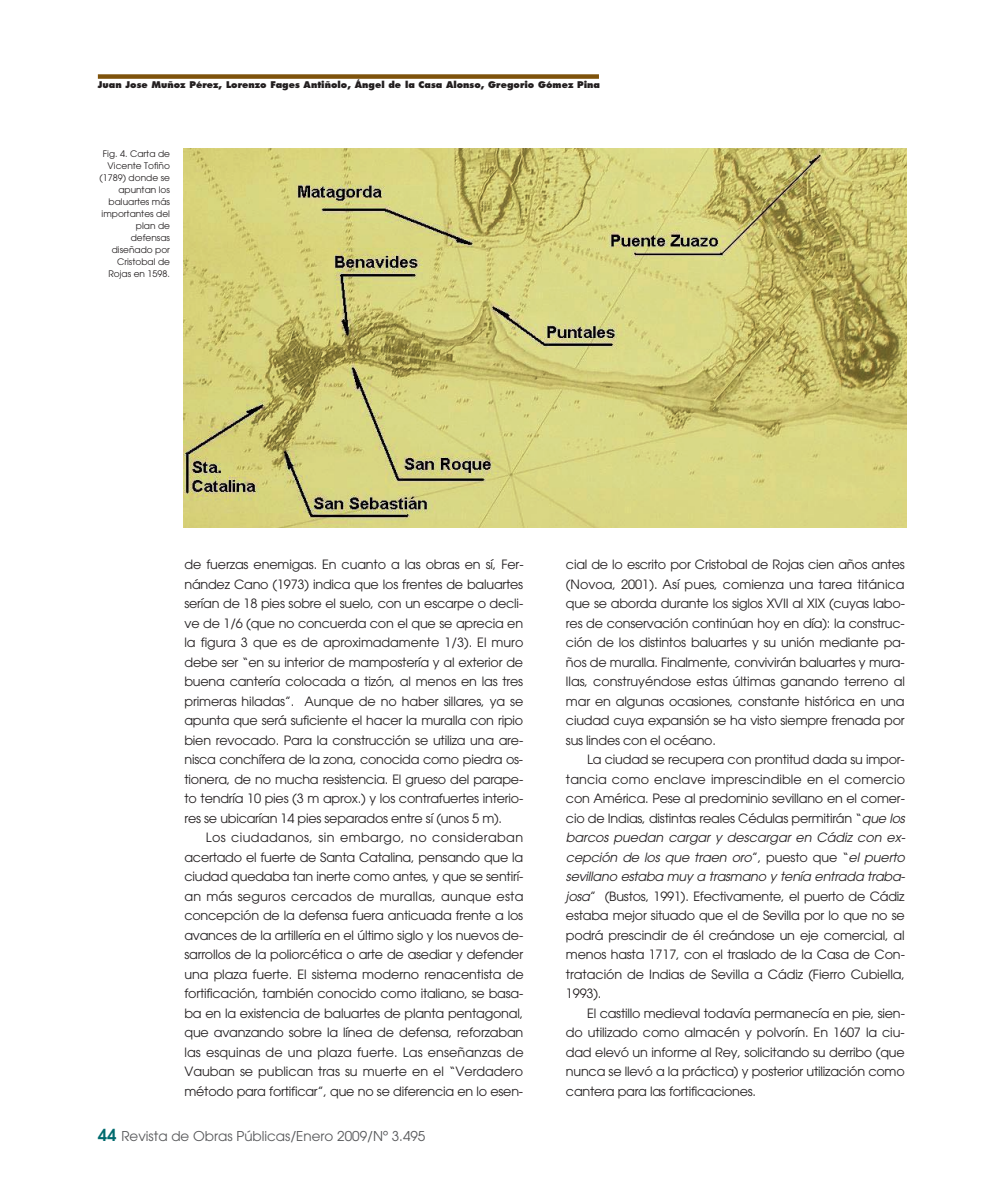
<style>
.page{position:relative;width:983px;height:1195px;background:#fff}
.page>*{position:absolute;margin:0;border:0;box-sizing:border-box;transform-origin:0 0}
.t1{font:13.5px "Avant Garde";color:#57585a}
.t2{font:12.75px/19.5px "Avant Garde";letter-spacing:-.015em;color:#231f20;text-align:justify}
.t3{font:9px/12px "Avant Garde";color:#231f20;text-align:right}
.t4{font:800 9px "Futura";color:#231f20}
.s1{font-weight:600;font-size:16.5px;color:#006b6e}
.s2{font-style:italic}
</style>
<div class="page">
<div style="left:98px;top:74px;width:500px;height:5px;background:#7e520b"></div>
<img style="left:183px;top:149px;width:723px;height:378px">
<p class="t4" style="left:98px;top:81px;width:503px">Juan Jose Muñoz Pérez, Lorenzo Fages Antiñolo, Ángel de la Casa Alonso, Gregorio Gómez Pina</p>
<p class="t3" style="left:99px;top:149px;width:72px">Fig. 4. Carta de<br>Vicente Tofiño (1789) donde se apuntan los baluartes más importantes del plan de defensas diseñado por<br>Cristobal de<br>Rojas en 1598.</p>
<p class="t2" style="left:184px;top:556px;width:340px">de fuerzas enemigas. En cuanto a las obras en sí, Fer&shy;nández Cano (1973) indica que los frentes de baluartes serían de 18 pies sobre el suelo, con un escarpe o decli&shy;ve de 1/6 (que no concuerda con el que se aprecia en la figura 3 que es de aproximadamente 1/3). El muro debe ser “en su interior de mampostería y al exterior de buena cantería colocada a tizón, al menos en las tres primeras hiladas”. Aunque de no haber sillares, ya se apunta que será suficiente el hacer la muralla con ripio bien revocado. Para la construcción se utiliza una are&shy;nisca conchífera de la zona, conocida como piedra os&shy;tionera, de no mucha resistencia. El grueso del parape&shy;to tendría 10 pies (3 m aprox.) y los contrafuertes interio&shy;res se ubicarían 14 pies separados entre sí (unos 5 m).</p>
<p class="t2" style="left:184px;top:829px;width:340px;text-indent:21px">Los ciudadanos, sin embargo, no consideraban acertado el fuerte de Santa Catalina, pensando que la ciudad quedaba tan inerte como antes, y que se sentirí&shy;an más seguros cercados de murallas, aunque esta concepción de la defensa fuera anticuada frente a los avances de la artillería en el último siglo y los nuevos de&shy;sarrollos de la poliorcética o arte de asediar y defender una plaza fuerte. El sistema moderno renacentista de fortificación, también conocido como italiano, se basa&shy;ba en la existencia de baluartes de planta pentagonal, que avanzando sobre la línea de defensa, reforzaban las esquinas de una plaza fuerte. Las enseñanzas de Vauban se publican tras su muerte en el “Verdadero método para fortificar”, que no se diferencia en lo esen-</p>
<p class="t1" style="left:98px;top:1130px;width:329px"><span class="s1">44</span> Revista de Obras Públicas/Enero 2009/Nº 3.495</p>
<p class="t2" style="left:566px;top:556px;width:340px">cial de lo escrito por Cristobal de Rojas cien años antes (Novoa, 2001). Así pues, comienza una tarea titánica que se aborda durante los siglos XVII al XIX (cuyas labo&shy;res de conservación continúan hoy en día): la construc&shy;ción de los distintos baluartes y su unión mediante pa&shy;ños de muralla. Finalmente, convivirán baluartes y mura&shy;llas, construyéndose estas últimas ganando terreno al mar en algunas ocasiones, constante histórica en una ciudad cuya expansión se ha visto siempre frenada por sus lindes con el océano.</p>
<p class="t2" style="left:566px;top:751px;width:341px;text-indent:21px">La ciudad se recupera con prontitud dada su impor&shy;tancia como enclave imprescindible en el comercio con América. Pese al predominio sevillano en el comer&shy;cio de Indias, distintas reales Cédulas permitirán “<span class="s2">que los barcos puedan cargar y descargar en Cádiz con ex&shy;cepción de los que traen oro</span>”, puesto que “<span class="s2">el puerto sevillano estaba muy a trasmano y tenía entrada traba&shy;josa</span>” (Bustos, 1991). Efectivamente, el puerto de Cádiz estaba mejor situado que el de Sevilla por lo que no se podrá prescindir de él creándose un eje comercial, al menos hasta 1717, con el traslado de la Casa de Con&shy;tratación de Indias de Sevilla a Cádiz (Fierro Cubiella, 1993).</p>
<p class="t2" style="left:566px;top:1004px;width:340px;text-indent:21px">El castillo medieval todavía permanecía en pie, sien&shy;do utilizado como almacén y polvorín. En 1607 la ciu&shy;dad elevó un informe al Rey, solicitando su derribo (que nunca se llevó a la práctica) y posterior utilización como cantera para las fortificaciones.</p>
</div>
